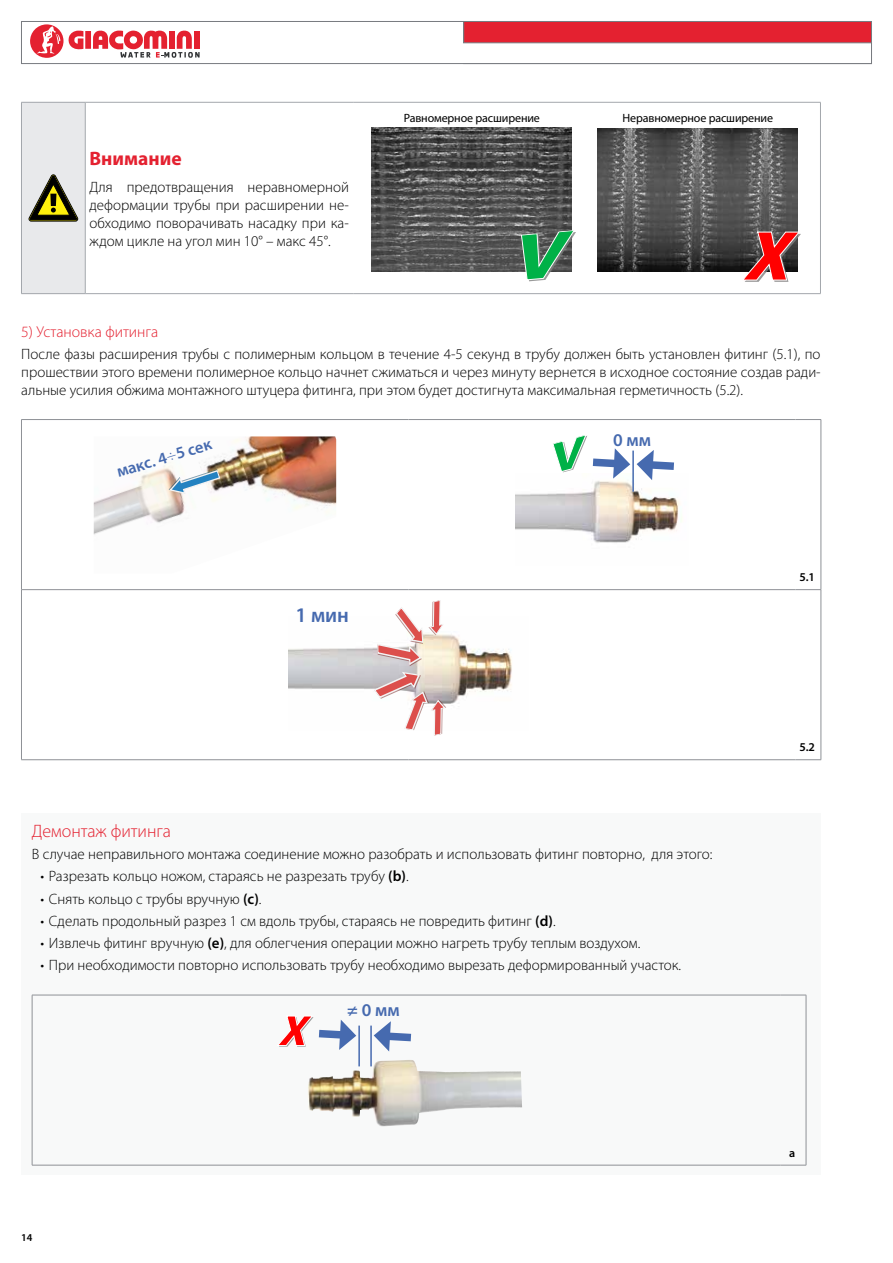
<style>
.page{position:relative;width:893px;height:1263px;background:#fff}
.page>*{position:absolute;margin:0;border:0;box-sizing:border-box;transform-origin:0 0}
.t1{font:600 20.85px "Myriad Pro";color:#466aaf}
.t2{font:700 19.5px "Myriad Pro";color:#e42130}
.t3{font:300 18px "Myriad Pro";color:#e42130}
.t4{font:600 18px "Myriad Pro";color:#466aaf}
.t5{font:600 16.65px "Myriad Pro";color:#466aaf}
.t6{font:300 15.75px "Myriad Pro";color:#e42130}
.t7{font:300 15px/18px "Myriad Pro";color:#000;text-align:justify}
.t8{font:12px "Myriad Pro";letter-spacing:-.01em;color:#000}
.t9{font:600 12px "Myriad Pro";color:#000}
.t10{font:600 10.5px "Myriad Pro";color:#000}
.s1{font-weight:300}
.s2{font-weight:600}
</style>
<div class="page">
<svg style="left:21px;top:21px;width:851px;height:43px"></svg>
<div style="left:21px;top:102px;width:64px;height:192px;background:#e8e9eb"></div>
<hr style="left:85px;top:102px;width:268px;height:1px;background:#a3a7ac">
<hr style="left:85px;top:102px;width:1px;height:191px;background:#a3a7ac">
<hr style="left:353px;top:102px;width:468px;height:1px;background:#a3a7ac">
<hr style="left:820px;top:102px;width:1px;height:191px;background:#a3a7ac">
<hr style="left:85px;top:293px;width:268px;height:1px;background:#a3a7ac">
<hr style="left:353px;top:293px;width:468px;height:1px;background:#a3a7ac">
<hr style="left:21px;top:102px;width:1px;height:191px;background:#a3a7ac">
<hr style="left:21px;top:293px;width:64px;height:1px;background:#a3a7ac">
<hr style="left:21px;top:102px;width:64px;height:1px;background:#a3a7ac">
<svg style="left:29px;top:175px;width:49px;height:46px"></svg>
<img style="left:372px;top:128px;width:200px;height:143px">
<svg style="left:521px;top:230px;width:55px;height:51px"></svg>
<img style="left:598px;top:128px;width:200px;height:144px">
<svg style="left:742px;top:232px;width:59px;height:50px;background:#ad5151"></svg>
<svg style="left:22px;top:420px;width:799px;height:339px"></svg>
<hr style="left:21px;top:419px;width:387px;height:1px;background:#8e9196">
<hr style="left:21px;top:420px;width:1px;height:169px;background:#8e9196">
<hr style="left:408px;top:419px;width:387px;height:1px;background:#8e9196">
<svg style="left:795px;top:419px;width:26px;height:1px"></svg>
<hr style="left:821px;top:420px;width:1px;height:169px;background:#8e9196">
<hr style="left:21px;top:589px;width:387px;height:1px;background:#8e9196">
<hr style="left:21px;top:590px;width:1px;height:169px;background:#8e9196">
<hr style="left:408px;top:589px;width:387px;height:1px;background:#8e9196">
<svg style="left:795px;top:589px;width:26px;height:1px"></svg>
<hr style="left:821px;top:590px;width:1px;height:169px;background:#8e9196">
<hr style="left:21px;top:759px;width:387px;height:1px;background:#8e9196">
<hr style="left:408px;top:759px;width:387px;height:1px;background:#8e9196">
<svg style="left:795px;top:759px;width:26px;height:1px"></svg>
<img style="left:94px;top:436px;width:242px;height:138px">
<svg style="left:165px;top:465px;width:57px;height:33px"></svg>
<img style="left:515px;top:473px;width:174px;height:93px">
<hr style="left:632px;top:451px;width:2px;height:41px;background:#466aaf">
<svg style="left:637px;top:450px;width:45px;height:30px"></svg>
<svg style="left:552px;top:434px;width:78px;height:45px"></svg>
<img style="left:288px;top:616px;width:240px;height:115px">
<svg style="left:370px;top:599px;width:77px;height:138px"></svg>
<div style="left:21px;top:814px;width:800px;height:361px;background:#f8f9f9"></div>
<hr style="left:32px;top:995px;width:748px;height:1px;background:#8e9196">
<hr style="left:32px;top:995px;width:1px;height:170px;background:#8e9196">
<svg style="left:780px;top:995px;width:26px;height:1px"></svg>
<hr style="left:806px;top:995px;width:1px;height:170px;background:#8e9196">
<hr style="left:32px;top:1165px;width:748px;height:1px;background:#8e9196">
<svg style="left:780px;top:1165px;width:26px;height:1px"></svg>
<img style="left:308px;top:1060px;width:96px;height:29px">
<hr style="left:358px;top:1025px;width:2px;height:41px;background:#466aaf">
<hr style="left:370px;top:1025px;width:2px;height:41px;background:#466aaf">
<svg style="left:374px;top:1021px;width:38px;height:30px"></svg>
<svg style="left:279px;top:1016px;width:77px;height:34px"></svg>
<h2 class="t2" style="left:90px;top:148px;width:94px">Внимание</h2>
<p class="t7" style="left:90px;top:178px;width:261px">Для предотвращения неравномерной деформации трубы при расширении не&shy;обходимо поворачивать насадку при ка&shy;ждом цикле на угол мин 10° – макс 45°.</p>
<p class="t8" style="left:404px;top:112px;width:138px">Равномерное расширение</p>
<p class="t8" style="left:623px;top:112px;width:152px">Неравномерное расширение</p>
<p class="t6" style="left:21px;top:323px;width:138px">5) Установка фитинга</p>
<p class="t7" style="left:21px;top:346px;width:801px">После фазы расширения трубы с полимерным кольцом в течение 4-5 секунд в трубу должен быть установлен фитинг (5.1), по прошествии этого времени полимерное кольцо начнет сжиматься и через минуту вернется в исходное состояние создав ради&shy;альные усилия обжима монтажного штуцера фитинга, при этом будет достигнута максимальная герметичность (5.2).</p>
<p class="t5" style="left:114px;top:463px;width:100px;rotate:-17deg">макс. 4<span class="s1">÷</span>5 сек</p>
<h1 class="t1" style="left:295px;top:604px;width:55px">1 мин</h1>
<p class="t4" style="left:613px;top:430px;width:39px">0 мм</p>
<p class="t3" style="left:32px;top:821px;width:141px">Демонтаж фитинга</p>
<p class="t7" style="left:32px;top:845px;width:682px">В случае неправильного монтажа соединение можно разобрать и использовать фитинг повторно, для этого:</p>
<p class="t7" style="left:40px;top:867px;width:370px">• Разрезать кольцо ножом, стараясь не разрезать трубу <span class="s2">(b)</span>.</p>
<p class="t7" style="left:40px;top:890px;width:223px">• Снять кольцо с трубы вручную <span class="s2">(c)</span>.</p>
<p class="t7" style="left:40px;top:912px;width:517px">• Сделать продольный разрез 1 см вдоль трубы, стараясь не повредить фитинг <span class="s2">(d)</span>.</p>
<p class="t7" style="left:40px;top:934px;width:601px">• Извлечь фитинг вручную <span class="s2">(е)</span>, для облегчения операции можно нагреть трубу теплым воздухом.</p>
<p class="t7" style="left:40px;top:956px;width:642px">• При необходимости повторно использовать трубу необходимо вырезать деформированный участок.</p>
<p class="t4" style="left:347px;top:1000px;width:54px">≠ 0 мм</p>
<p class="t10" style="left:21px;top:1232px;width:13px">14</p>
<p class="t9" style="left:799px;top:570px;width:17px">5.1</p>
<p class="t9" style="left:799px;top:740px;width:17px">5.2</p>
<p class="t9" style="left:789px;top:1146px;width:8px">a</p>
</div>
